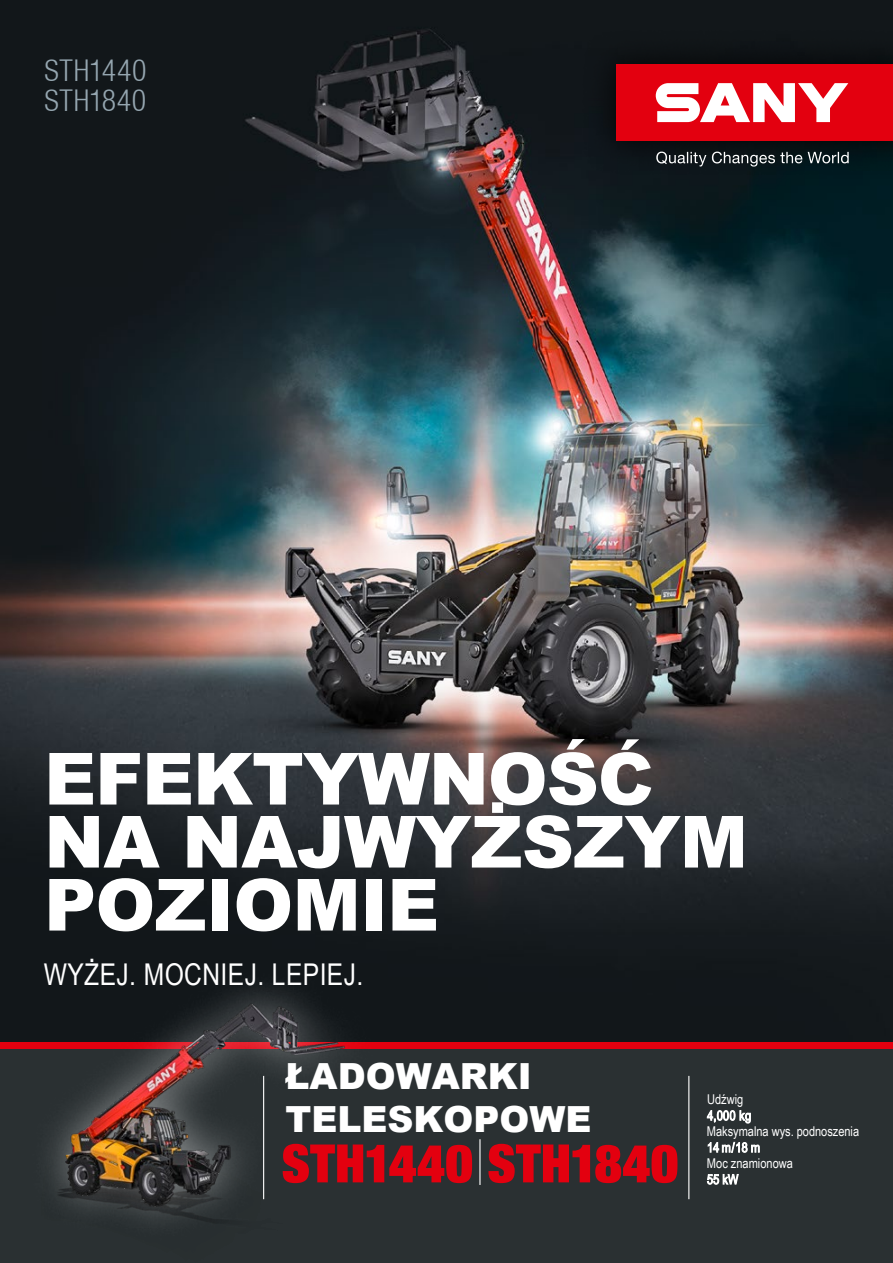
<style>
.page{position:relative;width:893px;height:1263px;background:#fff}
.page>*{position:absolute;margin:0;border:0;box-sizing:border-box;transform-origin:0 0}
.t1{font:900 72px/63px "Arial";letter-spacing:-.01em;color:#fff}
.t2{font:900 52.5px "Context Reprise Extra Black S Si Extra";letter-spacing:.01em;color:#e3000f}
.t3{font:900 36px/43.2px "Arial";color:#fff}
.t4{font:30px "Arial Narrow";letter-spacing:.015em;color:#fff}
.t5{font:700 30px/30px "Context Reprise Light Cond S Si";letter-spacing:.02em;color:#95a6b0}
.t6{font:13.5px/15.9px "Arial Narrow";color:#fff}
</style>
<div class="page">
<img style="left:0;top:0;width:893px;height:1042px">
<div style="left:0;top:1048px;width:893px;height:215px;background:#2a3032"></div>
<hr style="left:688px;top:1076px;width:1px;height:123px;background:#fff">
<div style="left:0;top:1042px;width:893px;height:6px;background:#e3000f"></div>
<div style="left:26px;top:965px;width:357px;height:280px;background:#fff;opacity:.45"></div>
<img style="left:32px;top:981px;width:340px;height:264px">
<hr style="left:479px;top:1139px;width:2px;height:46px;background:#fff">
<div style="left:582px;top:29px;width:311px;height:146px;background:#000;opacity:.75"></div>
<div style="left:617px;top:64px;width:276px;height:76px;background:#e3000f"></div>
<svg style="left:656px;top:83px;width:192px;height:39px"></svg>
<svg style="left:656px;top:152px;width:193px;height:15px;background:#3f484b"></svg>
<h3 class="t5" style="left:45px;top:55px;width:103px">STH1440<br>STH1840</h3>
<h1 class="t1" style="left:44px;top:745px;width:705px">EFEKTYWNOŚĆ<br>NA NAJWYŻSZYM<br>POZIOMIE</h1>
<h3 class="t4" style="left:44px;top:952px;width:321px">WYŻEJ. MOCNIEJ. LEPIEJ.</h3>
<h3 class="t3" style="left:286px;top:1053px;width:307px">ŁADOWARKI<br>TELESKOPOWE</h3>
<h2 class="t2" style="left:282px;top:1129px;width:398px">STH1440 STH1840</h2>
<p class="t6" style="left:707px;top:1091px;width:154px">Udźwig<br>4,000 kg<br>Maksymalna wys. podnoszenia<br>14 m / 18 m<br>Moc znamionowa<br>55 kW</p>
</div>
